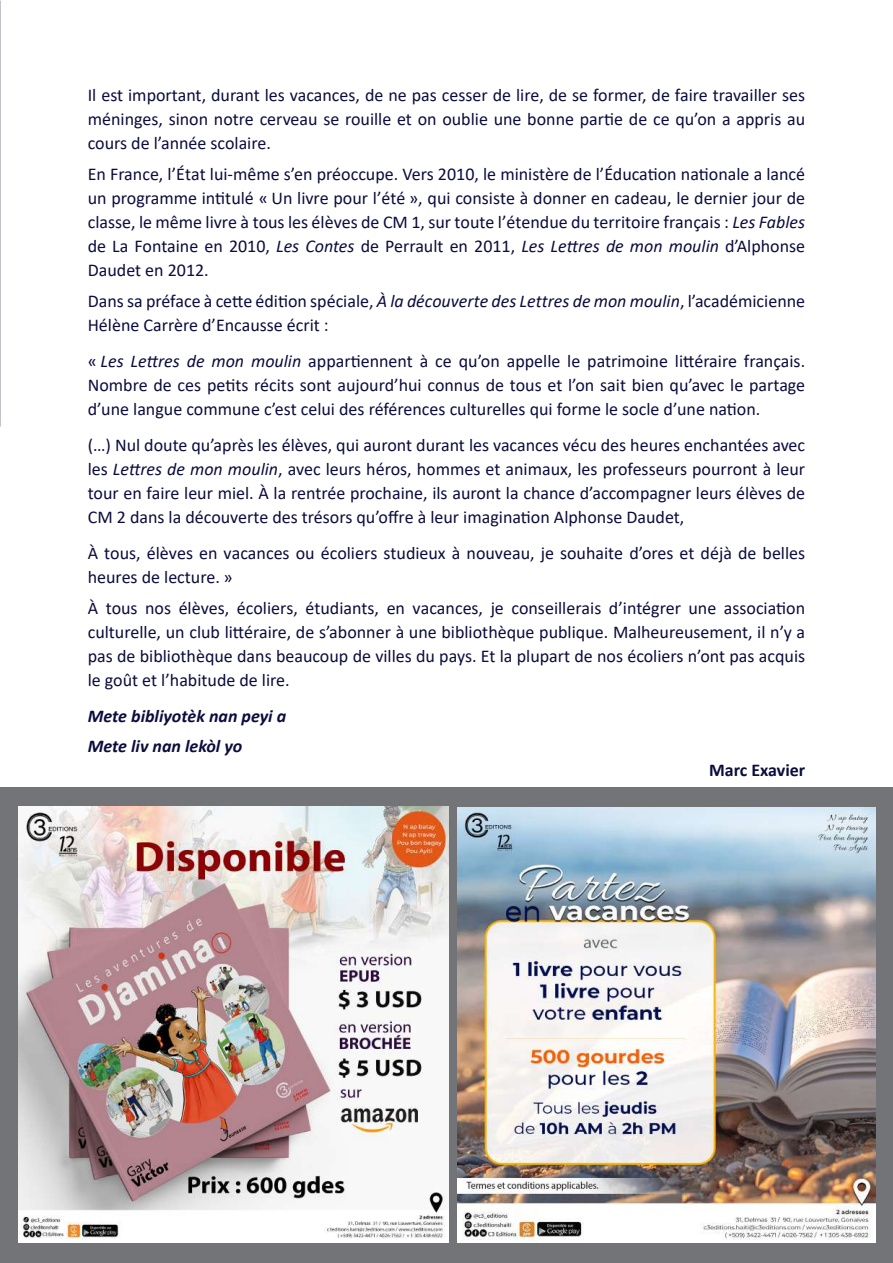
<style>
.page{position:relative;width:893px;height:1263px;background:#fff}
.page>*{position:absolute;margin:0;border:0;box-sizing:border-box;transform-origin:0 0}
.t1{font:18px/24px "Calibri";color:#0c0c3d;text-align:justify}
.t2{font:italic 700 18px/30.8px "Calibri";color:#0c0c3d}
.t3{font:700 18px "Calibri";color:#0c0c3d}
.s1{font-style:italic}
</style>
<div class="page">
<div style="left:0;top:788px;width:893px;height:475px;background:#727477"></div>
<img style="left:458px;top:808px;width:418px;height:434px">
<img style="left:19px;top:807px;width:429px;height:436px">
<p class="t1" style="left:88px;top:83px;width:719px">Il est important, durant les vacances, de ne pas cesser de lire, de se former, de faire travailler ses méninges, sinon notre cerveau se rouille et on oublie une bonne partie de ce qu’on a appris au cours de l’année scolaire.</p>
<p class="t1" style="left:88px;top:162px;width:719px">En France, l’État lui-même s’en préoccupe. Vers 2010, le ministère de l’Éducation nationale a lancé un programme intitulé « Un livre pour l’été », qui consiste à donner en cadeau, le dernier jour de classe, le même livre à tous les élèves de CM 1, sur toute l’étendue du territoire français : <span class="s1">Les Fables </span>de La Fontaine en 2010, <span class="s1">Les Contes</span> de Perrault en 2011, <span class="s1">Les Lettres de mon moulin</span> d’Alphonse Daudet en 2012.</p>
<p class="t1" style="left:88px;top:288px;width:719px">Dans sa préface à cette édition spéciale, <span class="s1">À la découverte des Lettres de mon moulin</span>, l’académicienne<br>Hélène Carrère d’Encausse écrit :</p>
<p class="t1" style="left:88px;top:348px;width:719px">« <span class="s1">Les Lettres de mon moulin</span> appartiennent à ce qu’on appelle le patrimoine littéraire français.<br>Nombre de ces petits récits sont aujourd’hui connus de tous et l’on sait bien qu’avec le partage d’une langue commune c’est celui des références culturelles qui forme le socle d’une nation.</p>
<p class="t1" style="left:88px;top:432px;width:719px">(…) Nul doute qu’après les élèves, qui auront durant les vacances vécu des heures enchantées avec les <span class="s1">Lettres de mon moulin</span>, avec leurs héros, hommes et animaux, les professeurs pourront à leur tour en faire leur miel. À la rentrée prochaine, ils auront la chance d’accompagner leurs élèves de CM 2 dans la découverte des trésors qu’offre à leur imagination Alphonse Daudet,</p>
<p class="t1" style="left:88px;top:540px;width:719px">À tous, élèves en vacances ou écoliers studieux à nouveau, je souhaite d’ores et déjà de belles heures de lecture. »</p>
<p class="t1" style="left:88px;top:595px;width:719px">À tous nos élèves, écoliers, étudiants, en vacances, je conseillerais d’intégrer une association culturelle, un club littéraire, de s’abonner à une bibliothèque publique. Malheureusement, il n’y a pas de bibliothèque dans beaucoup de villes du pays. Et la plupart de nos écoliers n’ont pas acquis le goût et l’habitude de lire.</p>
<p class="t2" style="left:88px;top:700px;width:200px">Mete bibliyotèk nan peyi a<br>Mete liv nan lekòl yo</p>
<p class="t3" style="left:709px;top:758px;width:98px">Marc Exavier</p>
</div>
